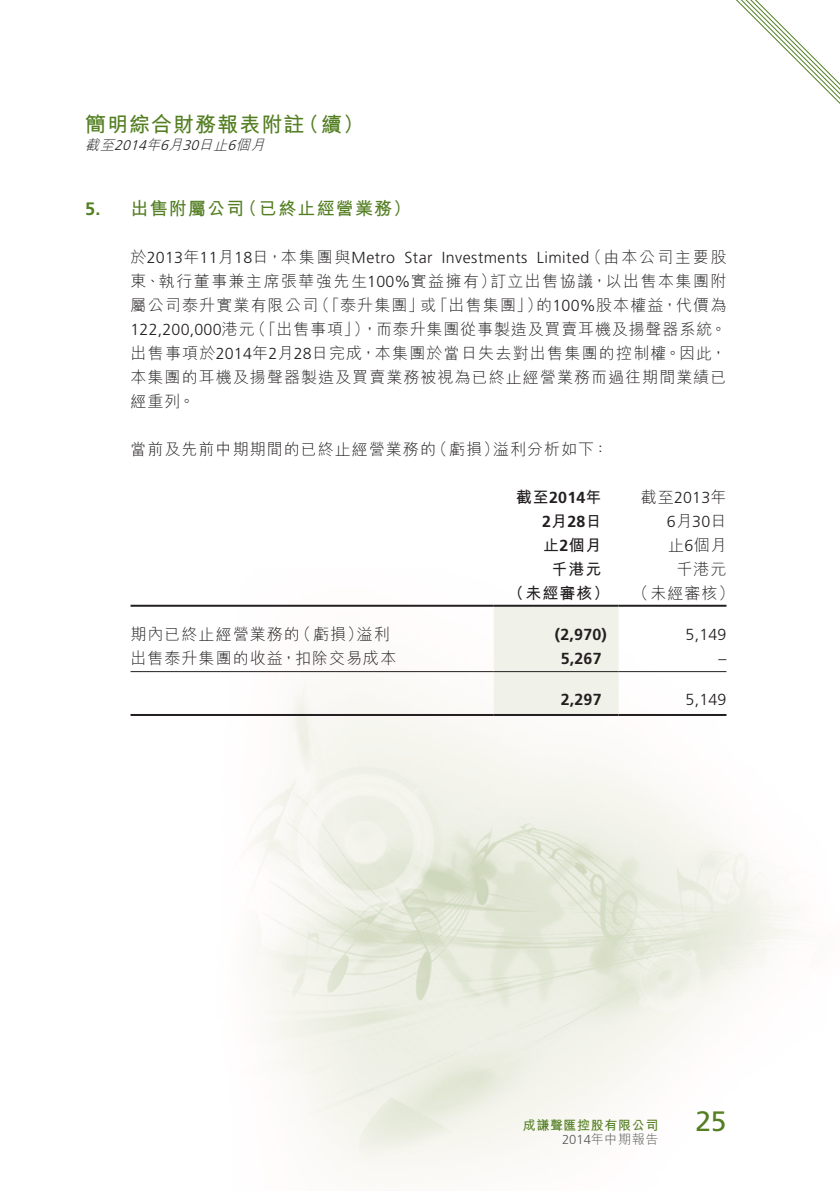
<style>
.page{position:relative;width:840px;height:1191px;background:#fff}
.page>*{position:absolute;margin:0;border:0;box-sizing:border-box;transform-origin:0 0}
.t1{font:28px "Frutiger LT Std";color:#537e22}
.t2{font:700 21px "M Hei HK";letter-spacing:.05em;color:#537e22}
.Heading_1{font:700 18px "M Hei HK";letter-spacing:.065em;color:#537e22}
.Body_Text{font:300 16px/24px "M Hei HK";letter-spacing:.065em;color:#231f20;text-align:justify}
.Body_Text-2{font:700 16px "Frutiger LT Std";letter-spacing:.015em;color:#231f20}
.Body_Text-3{font:300 16px "Frutiger LT Std";letter-spacing:.015em;color:#231f20}
.Body_Text-4{font:700 16px "M Hei HK";letter-spacing:.065em;color:#231f20}
.t3{font:italic 300 14px "M Hei HK";color:#231f20}
.t4{font:700 13px/14px "M Hei HK";letter-spacing:.045em;color:#537e22;text-align:right}
.s1{font-family:"Frutiger LT Std"}
.s2{font-family:"M Hei HK"}
.s3{font-family:"Frutiger LT Std";font-weight:300;color:#57585a}
.s4{font-weight:300;color:#57585a}
</style>
<div class="page">
<img style="left:170px;top:604px;width:630px;height:567px">
<svg style="left:736px;top:0;width:103px;height:103px"></svg>
<div style="left:493px;top:607px;width:125px;height:107px;background:#f0f1e8"></div>
<hr style="left:130px;top:605px;width:363px;height:2px;background:#231f20">
<hr style="left:493px;top:605px;width:125px;height:2px;background:#231f20">
<hr style="left:618px;top:605px;width:108px;height:2px;background:#231f20">
<hr style="left:130px;top:671px;width:363px;height:1px;background:#231f20">
<hr style="left:493px;top:671px;width:125px;height:1px;background:#231f20">
<hr style="left:618px;top:671px;width:108px;height:1px;background:#231f20">
<hr style="left:130px;top:714px;width:363px;height:2px;background:#231f20">
<hr style="left:493px;top:714px;width:125px;height:2px;background:#231f20">
<hr style="left:618px;top:714px;width:108px;height:2px;background:#231f20">
<h2 class="t2" style="left:85px;top:109px;width:280px">簡明綜合財務報表附註（續）</h2>
<p class="t3" style="left:85px;top:138px;width:184px">截至<span class="s1">2014</span>年<span class="s1">6</span>月<span class="s1">30</span>日止<span class="s1">6</span>個月</p>
<p class="Heading_1" style="left:85px;top:195px;width:327px"><span class="s1">5.</span> 出售附屬公司（已終止經營業務）</p>
<p class="Body_Text" style="left:130px;top:244px;width:597px">於<span class="s1">2013</span>年<span class="s1">11</span>月<span class="s1">18</span>日，本集團與<span class="s1">Metro Star Investments Limited</span>（由本公司主要股東、執行董事兼主席張華強先生<span class="s1">100%</span>實益擁有）訂立出售協議，以出售本集團附屬公司泰升實業有限公司（「泰升集團」或「出售集團」）的<span class="s1">100%</span>股本權益，代價為<span class="s1">122,200,000</span>港元（「出售事項」），而泰升集團從事製造及買賣耳機及揚聲器系統。出售事項於<span class="s1">2014</span>年<span class="s1">2</span>月<span class="s1">28</span>日完成，本集團於當日失去對出售集團的控制權。因此，本集團的耳機及揚聲器製造及買賣業務被視為已終止經營業務而過往期間業績已經重列。</p>
<p class="Body_Text" style="left:130px;top:436px;width:479px">當前及先前中期期間的已終止經營業務的（虧損）溢利分析如下：</p>
<p class="Body_Text-2" style="left:515px;top:488px;width:87px"><span class="s2">截至</span>2014<span class="s2">年</span></p>
<p class="Body_Text-2" style="left:541px;top:512px;width:61px">2<span class="s2">月</span>28<span class="s2">日</span></p>
<p class="Body_Text-4" style="left:543px;top:533px;width:60px">止<span class="s1">2</span>個月</p>
<p class="Body_Text-3" style="left:640px;top:488px;width:87px"><span class="s2">截至</span>2013<span class="s2">年</span></p>
<p class="Body_Text-3" style="left:666px;top:512px;width:61px">6<span class="s2">月</span>30<span class="s2">日</span></p>
<p class="Body_Text" style="left:667px;top:532px;width:60px">止<span class="s1">6</span>個月</p>
<p class="Body_Text-4" style="left:551px;top:557px;width:52px">千港元</p>
<p class="Body_Text" style="left:676px;top:556px;width:52px">千港元</p>
<p class="Body_Text-4" style="left:507px;top:581px;width:103px">（未經審核）</p>
<p class="Body_Text" style="left:632px;top:580px;width:103px">（未經審核）</p>
<p class="Body_Text" style="left:130px;top:622px;width:261px">期內已終止經營業務的（虧損）溢利</p>
<p class="Body_Text-2" style="left:554px;top:625px;width:53px">(2,970)</p>
<p class="Body_Text-3" style="left:685px;top:625px;width:42px">5,149</p>
<p class="Body_Text" style="left:130px;top:646px;width:267px">出售泰升集團的收益，扣除交易成本</p>
<p class="Body_Text-2" style="left:560px;top:649px;width:42px">5,267</p>
<p class="Body_Text-3" style="left:718px;top:649px;width:9px">–</p>
<p class="Body_Text-2" style="left:560px;top:690px;width:42px">2,297</p>
<p class="Body_Text-3" style="left:685px;top:691px;width:42px">5,149</p>
<p class="t4" style="left:522px;top:1117px;width:137px">成謙聲匯控股有限公司<br><span class="s3">2014</span><span class="s4">年中期報告</span></p>
<h1 class="t1" style="left:695px;top:1105px;width:33px">25</h1>
</div>
